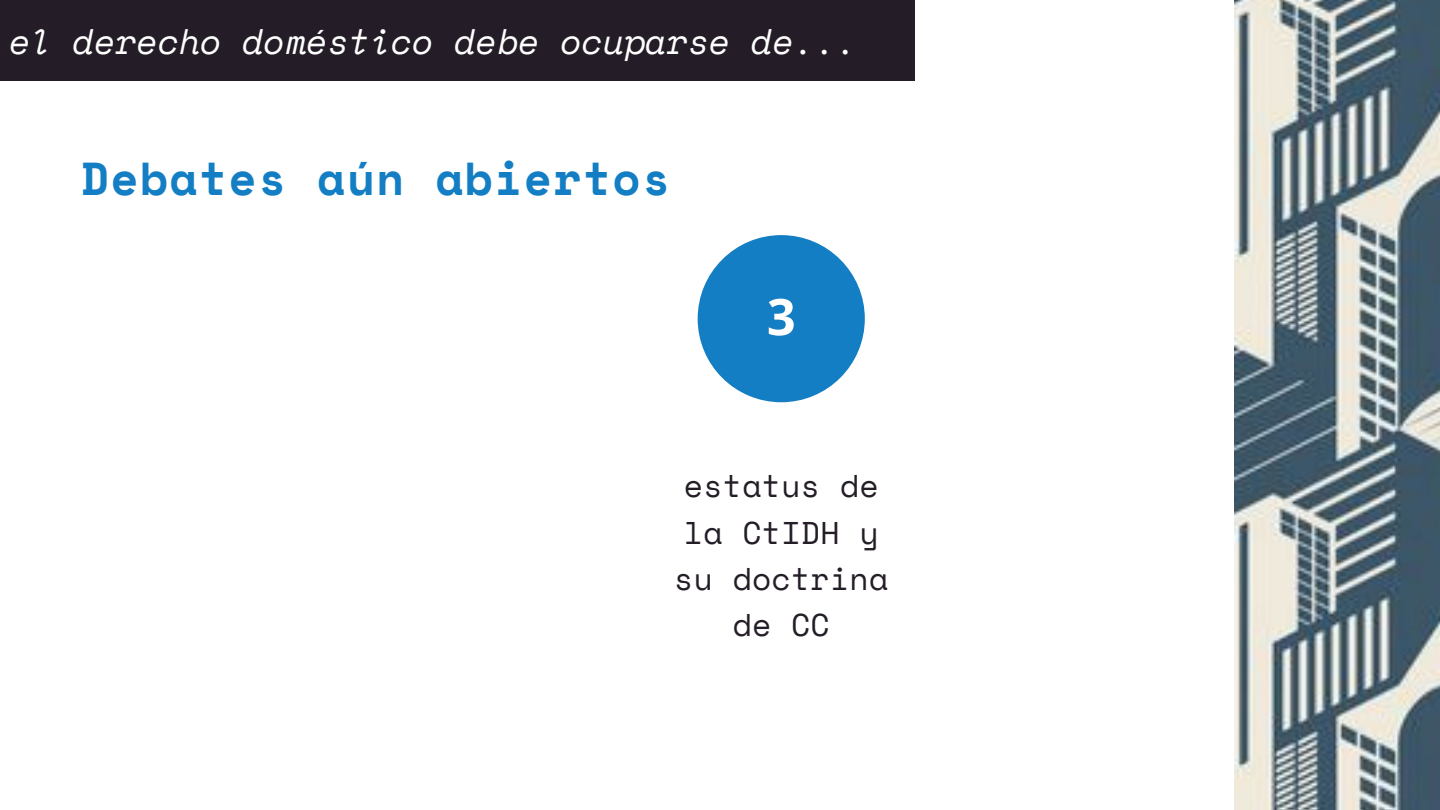
<style>
.page{position:relative;width:1440px;height:810px;background:#fff}
.page>*{position:absolute;margin:0;border:0;box-sizing:border-box;transform-origin:0 0}
.t1{font:700 50.5px "Open Sans";color:#fff}
.t2{font:700 46px "Space Mono";letter-spacing:.03em;color:#147ec4}
.t3{font:italic 34.6px "Space Mono";color:#fff}
.t4{font:31.3px/46.2px "Space Mono";letter-spacing:.01em;color:#241d27;text-align:center}
</style>
<div class="page">
<div style="left:698px;top:235px;width:167px;height:167px;background:#147ec4;border-radius:50%"></div>
<img style="left:1234px;top:0;width:206px;height:810px">
<div style="left:0;top:0;width:914px;height:81px;background:#241d27"></div>
<p class="t3" style="left:10px;top:15px;width:849px">el derecho doméstico debe ocuparse de...</p>
<h2 class="t2" style="left:81px;top:144px;width:591px">Debates aún abiertos</h2>
<h1 class="t1" style="left:767px;top:281px;width:30px">3</h1>
<p class="t4" style="left:674px;top:462px;width:216px">estatus de la CtIDH y su doctrina de CC</p>
</div>
